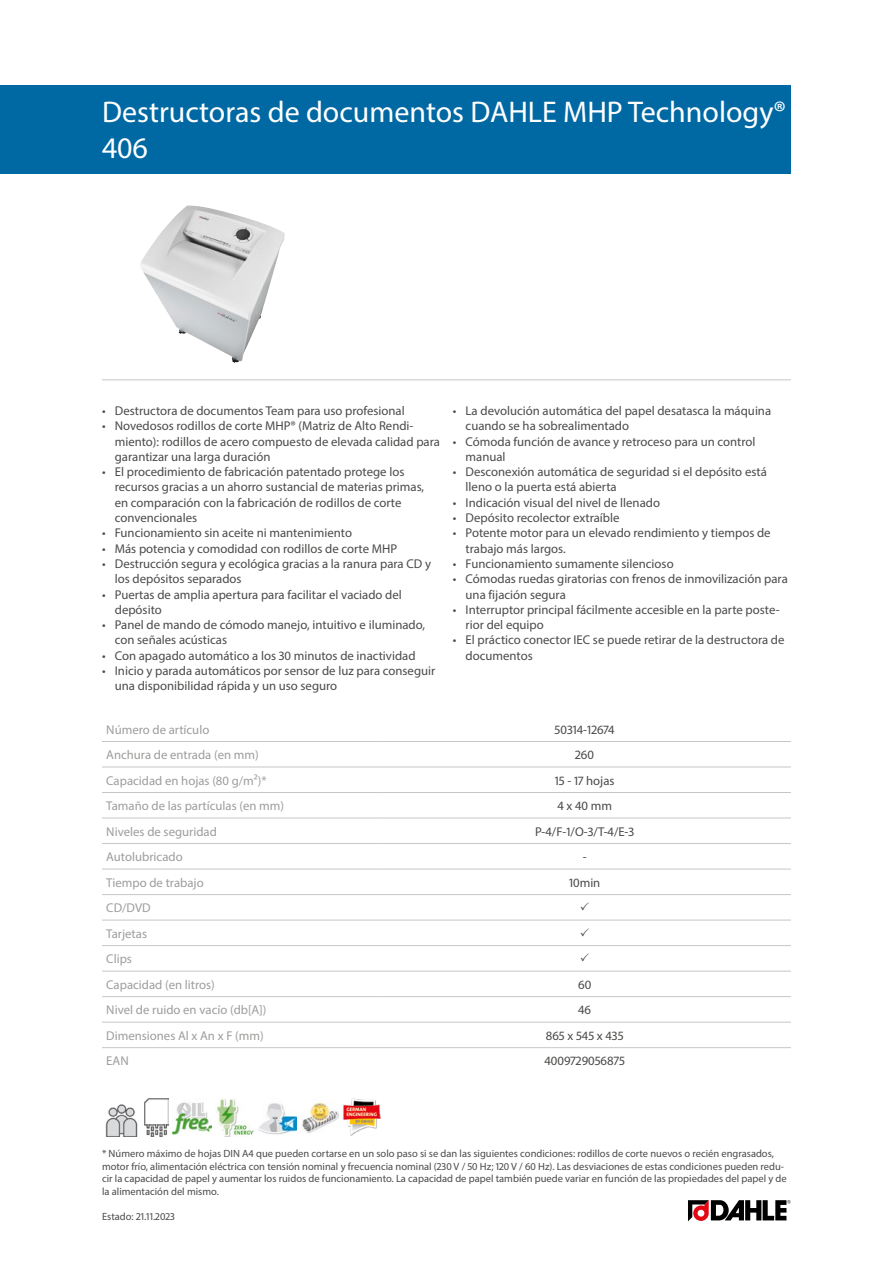
<style>
.page{position:relative;width:893px;height:1263px;background:#fff}
.page>*{position:absolute;margin:0;border:0;box-sizing:border-box;transform-origin:0 0}
.Produktname{font:30px/36px "Myriad Pro";color:#fff}
.Produkttabelle_Zentr{font:12.75px/15.3px "Myriad Pro";color:#4a4a49}
.Produkttabelle_Links{font:12.75px "Myriad Pro";color:#9d9d9c}
.Fussnote{font:10.5px/12.6px "Myriad Pro";color:#4a4a49}
</style>
<div class="page">
<img style="left:140px;top:205px;width:145px;height:158px">
<hr style="left:102px;top:379px;width:689px;height:1px;background:#c6c6c6">
<img style="left:105px;top:1104px;width:33px;height:33px">
<img style="left:145px;top:1099px;width:23px;height:38px">
<img style="left:173px;top:1102px;width:38px;height:33px">
<img style="left:215px;top:1099px;width:39px;height:38px">
<img style="left:258px;top:1103px;width:38px;height:32px">
<img style="left:302px;top:1101px;width:37px;height:32px">
<img style="left:343px;top:1099px;width:38px;height:37px">
<svg style="left:688px;top:1200px;width:103px;height:21px"></svg>
<div style="left:0;top:85px;width:791px;height:89px;background:#0069a4"></div>
<hr style="left:102px;top:741px;width:276px;height:1px;background:#c6c6c6">
<hr style="left:378px;top:741px;width:413px;height:1px;background:#c6c6c6">
<hr style="left:102px;top:767px;width:276px;height:1px;background:#c6c6c6">
<hr style="left:378px;top:767px;width:413px;height:1px;background:#c6c6c6">
<hr style="left:102px;top:792px;width:276px;height:1px;background:#c6c6c6">
<hr style="left:378px;top:792px;width:413px;height:1px;background:#c6c6c6">
<hr style="left:102px;top:818px;width:276px;height:1px;background:#c6c6c6">
<hr style="left:378px;top:818px;width:413px;height:1px;background:#c6c6c6">
<hr style="left:102px;top:843px;width:276px;height:1px;background:#c6c6c6">
<hr style="left:378px;top:843px;width:413px;height:1px;background:#c6c6c6">
<hr style="left:102px;top:869px;width:276px;height:1px;background:#c6c6c6">
<hr style="left:378px;top:869px;width:413px;height:1px;background:#c6c6c6">
<hr style="left:102px;top:894px;width:276px;height:1px;background:#c6c6c6">
<hr style="left:378px;top:894px;width:413px;height:1px;background:#c6c6c6">
<hr style="left:102px;top:920px;width:276px;height:1px;background:#c6c6c6">
<hr style="left:378px;top:920px;width:413px;height:1px;background:#c6c6c6">
<hr style="left:102px;top:945px;width:276px;height:1px;background:#c6c6c6">
<hr style="left:378px;top:945px;width:413px;height:1px;background:#c6c6c6">
<hr style="left:102px;top:971px;width:276px;height:1px;background:#c6c6c6">
<hr style="left:378px;top:971px;width:413px;height:1px;background:#c6c6c6">
<hr style="left:102px;top:996px;width:276px;height:1px;background:#c6c6c6">
<hr style="left:378px;top:996px;width:413px;height:1px;background:#c6c6c6">
<hr style="left:102px;top:1022px;width:276px;height:1px;background:#c6c6c6">
<hr style="left:378px;top:1022px;width:413px;height:1px;background:#c6c6c6">
<hr style="left:102px;top:1047px;width:276px;height:1px;background:#c6c6c6">
<hr style="left:378px;top:1047px;width:413px;height:1px;background:#c6c6c6">
<p class="Produktname" style="left:102px;top:94px;width:685px">Destructoras de documentos DAHLE MHP Technology®<br>406</p>
<p class="Produkttabelle_Zentr" style="left:102px;top:403px;width:304px">• Destructora de documentos Team para uso profesional</p>
<p class="Produkttabelle_Zentr" style="left:115px;top:418px;width:327px;text-indent:-13px">• Novedosos rodillos de corte MHP® (Matriz de Alto Rendi&shy;miento): rodillos de acero compuesto de elevada calidad para garantizar una larga duración</p>
<p class="Produkttabelle_Zentr" style="left:115px;top:464px;width:311px;text-indent:-13px">• El procedimiento de fabricación patentado protege los recursos gracias a un ahorro sustancial de materias primas, en comparación con la fabricación de rodillos de corte convencionales</p>
<p class="Produkttabelle_Zentr" style="left:102px;top:525px;width:251px">• Funcionamiento sin aceite ni mantenimiento</p>
<p class="Produkttabelle_Zentr" style="left:102px;top:540px;width:297px">• Más potencia y comodidad con rodillos de corte MHP</p>
<p class="Produkttabelle_Zentr" style="left:115px;top:556px;width:318px;text-indent:-13px">• Destrucción segura y ecológica gracias a la ranura para CD y los depósitos separados</p>
<p class="Produkttabelle_Zentr" style="left:115px;top:586px;width:289px;text-indent:-13px">• Puertas de amplia apertura para facilitar el vaciado del depósito</p>
<p class="Produkttabelle_Zentr" style="left:115px;top:617px;width:312px;text-indent:-13px">• Panel de mando de cómodo manejo, intuitivo e iluminado, con señales acústicas</p>
<p class="Produkttabelle_Zentr" style="left:102px;top:648px;width:315px">• Con apagado automático a los 30 minutos de inactividad</p>
<p class="Produkttabelle_Zentr" style="left:115px;top:663px;width:322px;text-indent:-13px">• Inicio y parada automáticos por sensor de luz para conseguir una disponibilidad rápida y un uso seguro</p>
<p class="Produkttabelle_Zentr" style="left:466px;top:403px;width:307px;text-indent:-13px">• La devolución automática del papel desatasca la máquina cuando se ha sobrealimentado</p>
<p class="Produkttabelle_Zentr" style="left:466px;top:433px;width:291px;text-indent:-13px">• Cómoda función de avance y retroceso para un control manual</p>
<p class="Produkttabelle_Zentr" style="left:466px;top:464px;width:303px;text-indent:-13px">• Desconexión automática de seguridad si el depósito está lleno o la puerta está abierta</p>
<p class="Produkttabelle_Zentr" style="left:453px;top:495px;width:209px">• Indicación visual del nivel de llenado</p>
<p class="Produkttabelle_Zentr" style="left:453px;top:510px;width:168px">• Depósito recolector extraíble</p>
<p class="Produkttabelle_Zentr" style="left:466px;top:525px;width:307px;text-indent:-13px">• Potente motor para un elevado rendimiento y tiempos de trabajo más largos.</p>
<p class="Produkttabelle_Zentr" style="left:453px;top:556px;width:222px">• Funcionamiento sumamente silencioso</p>
<p class="Produkttabelle_Zentr" style="left:466px;top:571px;width:324px;text-indent:-13px">• Cómodas ruedas giratorias con frenos de inmovilización para una fijación segura</p>
<p class="Produkttabelle_Zentr" style="left:466px;top:602px;width:316px;text-indent:-13px">• Interruptor principal fácilmente accesible en la parte poste&shy;rior del equipo</p>
<p class="Produkttabelle_Zentr" style="left:466px;top:632px;width:320px;text-indent:-13px">• El práctico conector IEC se puede retirar de la destructora de documentos</p>
<p class="Produkttabelle_Links" style="left:106px;top:721px;width:105px">Número de artículo</p>
<p class="Produkttabelle_Zentr" style="left:555px;top:721px;width:62px">50314-12674</p>
<p class="Produkttabelle_Links" style="left:106px;top:747px;width:154px">Anchura de entrada (en mm)</p>
<p class="Produkttabelle_Zentr" style="left:575px;top:747px;width:20px">260</p>
<p class="Produkttabelle_Links" style="left:106px;top:772px;width:162px">Capacidad en hojas (80 g/m²)*</p>
<p class="Produkttabelle_Zentr" style="left:555px;top:772px;width:61px">15 - 17 hojas</p>
<p class="Produkttabelle_Links" style="left:106px;top:798px;width:179px">Tamaño de las partículas (en mm)</p>
<p class="Produkttabelle_Zentr" style="left:557px;top:798px;width:56px">4 x 40 mm</p>
<p class="Produkttabelle_Links" style="left:106px;top:823px;width:112px">Niveles de seguridad</p>
<p class="Produkttabelle_Zentr" style="left:535px;top:823px;width:101px">P-4/F-1/O-3/T-4/E-3</p>
<p class="Produkttabelle_Links" style="left:106px;top:849px;width:78px">Autolubricado</p>
<p class="Produkttabelle_Zentr" style="left:583px;top:849px;width:5px">-</p>
<p class="Produkttabelle_Links" style="left:106px;top:874px;width:99px">Tiempo de trabajo</p>
<p class="Produkttabelle_Zentr" style="left:569px;top:874px;width:33px">10min</p>
<p class="Produkttabelle_Links" style="left:106px;top:900px;width:46px">CD/DVD</p>
<p class="Produkttabelle_Links" style="left:106px;top:925px;width:42px">Tarjetas</p>
<p class="Produkttabelle_Links" style="left:106px;top:951px;width:27px">Clips</p>
<p class="Produkttabelle_Links" style="left:106px;top:976px;width:110px">Capacidad (en litros)</p>
<p class="Produkttabelle_Zentr" style="left:578px;top:976px;width:15px">60</p>
<p class="Produkttabelle_Links" style="left:106px;top:1002px;width:162px">Nivel de ruido en vacío (db[A])</p>
<p class="Produkttabelle_Zentr" style="left:578px;top:1002px;width:14px">46</p>
<p class="Produkttabelle_Links" style="left:106px;top:1027px;width:159px">Dimensiones Al x An x F (mm)</p>
<p class="Produkttabelle_Zentr" style="left:546px;top:1027px;width:79px">865 x 545 x 435</p>
<p class="Produkttabelle_Links" style="left:106px;top:1053px;width:24px">EAN</p>
<p class="Produkttabelle_Zentr" style="left:544px;top:1053px;width:82px">4009729056875</p>
<p class="Fussnote" style="left:102px;top:1147px;width:686px">* Número máximo de hojas DIN A4 que pueden cortarse en un solo paso si se dan las siguientes condiciones: rodillos de corte nuevos o recién engrasados, motor frío, alimentación eléctrica con tensión nominal y frecuencia nominal (230 V / 50 Hz; 120 V / 60 Hz). Las desviaciones de estas condiciones pueden redu&shy;cir la capacidad de papel y aumentar los ruidos de funcionamiento. La capacidad de papel también puede variar en función de las propiedades del papel y de la alimentación del mismo.</p>
<p class="Fussnote" style="left:102px;top:1210px;width:74px">Estado: 21.11.2023</p>
</div>
